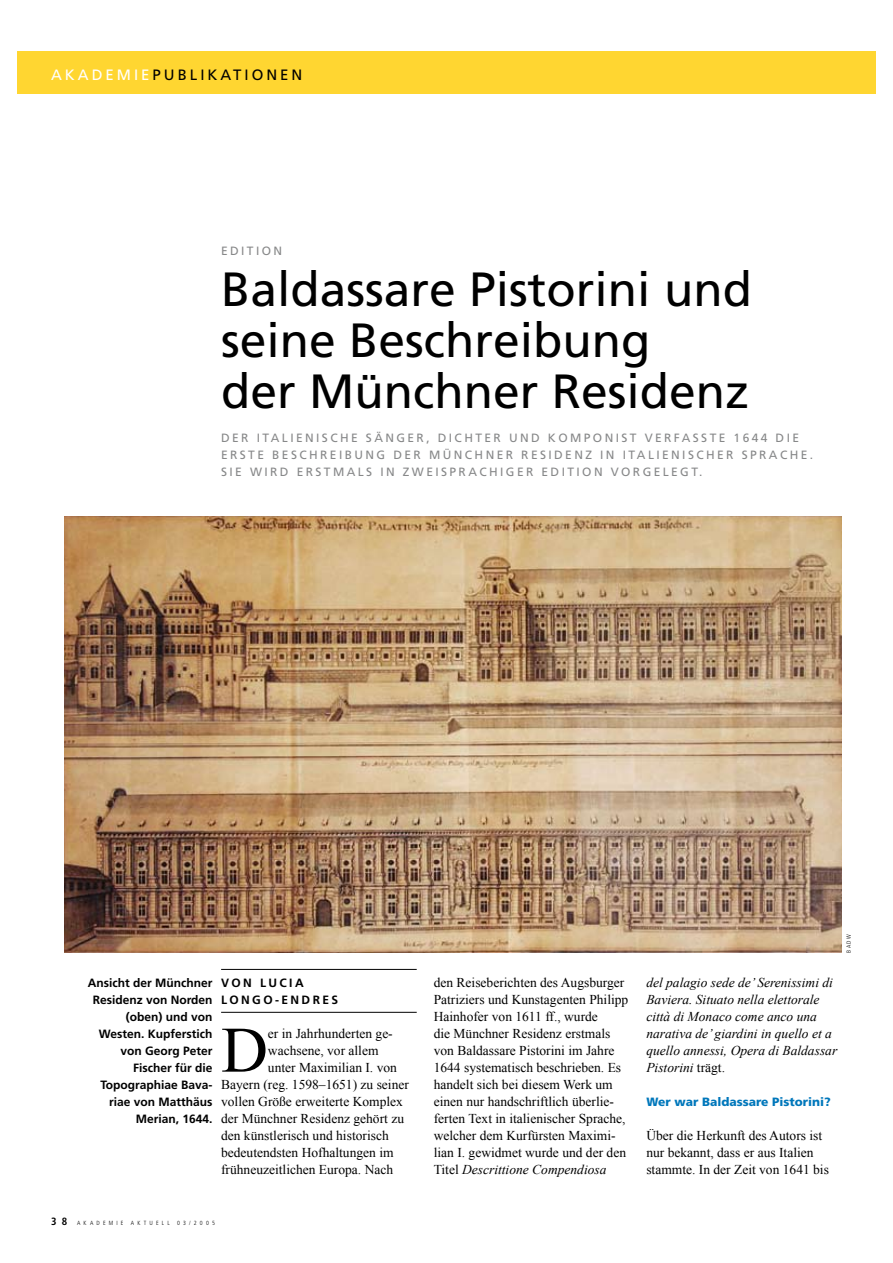
<style>
.page{position:relative;width:893px;height:1263px;background:#fff}
.page>*{position:absolute;margin:0;border:0;box-sizing:border-box;transform-origin:0 0}
.t1{font:64.95px "Times New Roman";color:#000}
.t2{font:48px/51px "Frutiger";color:#000}
.t3{font:15px "Frutiger";letter-spacing:.2em;color:#fff}
.t4{font:15px "Frutiger";color:#000}
.t5{font:13.5px/17px "Times New Roman";color:#000}
.t6{font:italic 13.5px/17px "Times New Roman";color:#000}
.t7{font:12px "Frutiger";letter-spacing:.2em;color:#878889}
.t8{font:700 12px/17px "Frutiger";color:#000;text-align:right}
.t9{font:900 12px "Frutiger";color:#07b}
.t10{font:700 12px/17px "Frutiger";letter-spacing:.2em;color:#000}
.t11{font:700 condensed 10.5px "Frutiger";color:#000}
.t12{font:300 condensed 6px "Frutiger";letter-spacing:.525em;color:#000}
.s1{color:#000}
.s2{font-style:italic}
.s3{font-style:normal}
</style>
<div class="page">
<div style="left:17px;top:51px;width:859px;height:43px;background:#ffd631"></div>
<hr style="left:221px;top:969px;width:196px;height:1px;background:#000">
<hr style="left:221px;top:1012px;width:196px;height:1px;background:#000">
<img style="left:64px;top:516px;width:778px;height:436px">
<p class="t3" style="left:51px;top:66px;width:161px">AKADEMIE<span class="s1">PUBLIKA</span></p>
<p class="t4" style="left:233px;top:66px;width:71px">TI ONE N</p>
<p class="t7" style="left:221px;top:244px;width:63px">EDI TI ON</p>
<h2 class="t2" style="left:221px;top:264px;width:532px">BALDASSARE PISTORINI UND<br>SEINE BESCHREIBUNG<br>DER MÜNCHNER RESIDENZ</h2>
<p class="t7" style="left:221px;top:431px;width:20px">DER</p>
<p class="t7" style="left:257px;top:431px;width:237px">I TA LIE NI SCHE SÄNGER , DI CHTER</p>
<p class="t7" style="left:509px;top:431px;width:275px">UND KOMP ONI ST VER FA SSTE 1644 DIE</p>
<p class="t7" style="left:221px;top:448px;width:107px">ER STE BE SCHREI</p>
<p class="t7" style="left:345px;top:448px;width:59px">BUNG DER</p>
<p class="t7" style="left:429px;top:448px;width:77px">MÜNCHNER</p>
<p class="t7" style="left:521px;top:448px;width:36px">RE SIDE</p>
<p class="t7" style="left:574px;top:448px;width:152px">NZ IN ITALIE NISCHER</p>
<p class="t7" style="left:742px;top:448px;width:10px">SPRA</p>
<p class="t7" style="left:780px;top:448px;width:35px">CHE .</p>
<p class="t7" style="left:221px;top:465px;width:8px">SIE</p>
<p class="t7" style="left:250px;top:465px;width:23px">WIRD</p>
<p class="t7" style="left:297px;top:465px;width:163px">ER STMA LS IN ZWEI SPRA</p>
<p class="t7" style="left:479px;top:465px;width:47px">CHI GER</p>
<p class="t7" style="left:542px;top:465px;width:163px">EDI TI ON VOR GE LE GT.</p>
<p class="t8" style="left:88px;top:974px;width:126px">Ansicht der Münchner<br>Residenz von Norden (oben) und von<br>Westen. Kupferstich von Georg Peter<br>Fischer für die<br>Topographiae Bava&shy;riae von Matthäus<br>Merian, 1644.</p>
<p class="t10" style="left:221px;top:974px;width:119px">von Lucia<br>Longo-Endre s</p>
<h1 class="t1" style="left:221px;top:1012px;width:48px">D</h1>
<p class="t5" style="left:268px;top:1024px;width:126px">er in Jahrhunderten ge-</p>
<p class="t5" style="left:268px;top:1041px;width:112px">wachsene, vor allem</p>
<p class="t5" style="left:268px;top:1058px;width:130px">unter Maximilian I. von</p>
<p class="t5" style="left:221px;top:1075px;width:189px">Bayern (reg. 1598–1651) zu seiner</p>
<p class="t5" style="left:221px;top:1092px;width:183px">vollen Größe erweiterte Komplex</p>
<p class="t5" style="left:221px;top:1109px;width:184px">der Münchner Residenz gehört zu</p>
<p class="t5" style="left:221px;top:1126px;width:169px">den künstlerisch und historisch</p>
<p class="t5" style="left:221px;top:1143px;width:174px">bedeutendsten Hofhaltungen im</p>
<p class="t5" style="left:221px;top:1160px;width:174px">frühneuzeitlichen Europa. Nach</p>
<p class="t11" style="left:51px;top:1215px;width:18px">3 8</p>
<p class="t12" style="left:77px;top:1219px;width:139px">AKADEMIE AKTUELL 03/2005</p>
<p class="t12" style="left:845px;top:952px;width:19px;rotate:-90deg">BADW</p>
<p class="t5" style="left:434px;top:973px;width:196px">den Reiseberichten des Augsburger Patriziers und Kunstagenten Philipp Hainhofer von 1611 ff., wurde<br>die Münchner Residenz erstmals von Baldassare Pistorini im Jahre 1644 systematisch beschrieben. Es handelt sich bei diesem Werk um einen nur handschriftlich überlie&shy;ferten Text in italienischer Sprache, welcher dem Kurfürsten Maximi&shy;lian I. gewidmet wurde und der den Titel <span class="s2">Descrittione Compendiosa</span></p>
<p class="t6" style="left:646px;top:973px;width:192px">del palagio sede de’ Serenissimi di<br>Baviera. Situato nella elettorale città di Monaco come anco una narativa de’ giardini in quello et a quello annessi, Opera di Baldassar<br>Pistorini <span class="s3">trägt.</span></p>
<p class="t9" style="left:646px;top:1094px;width:186px">Wer war Baldassare Pistorini?</p>
<p class="t5" style="left:646px;top:1126px;width:184px">Über die Herkunft des Autors ist nur bekannt, dass er aus Italien stammte. In der Zeit von 1641 bis</p>
</div>
